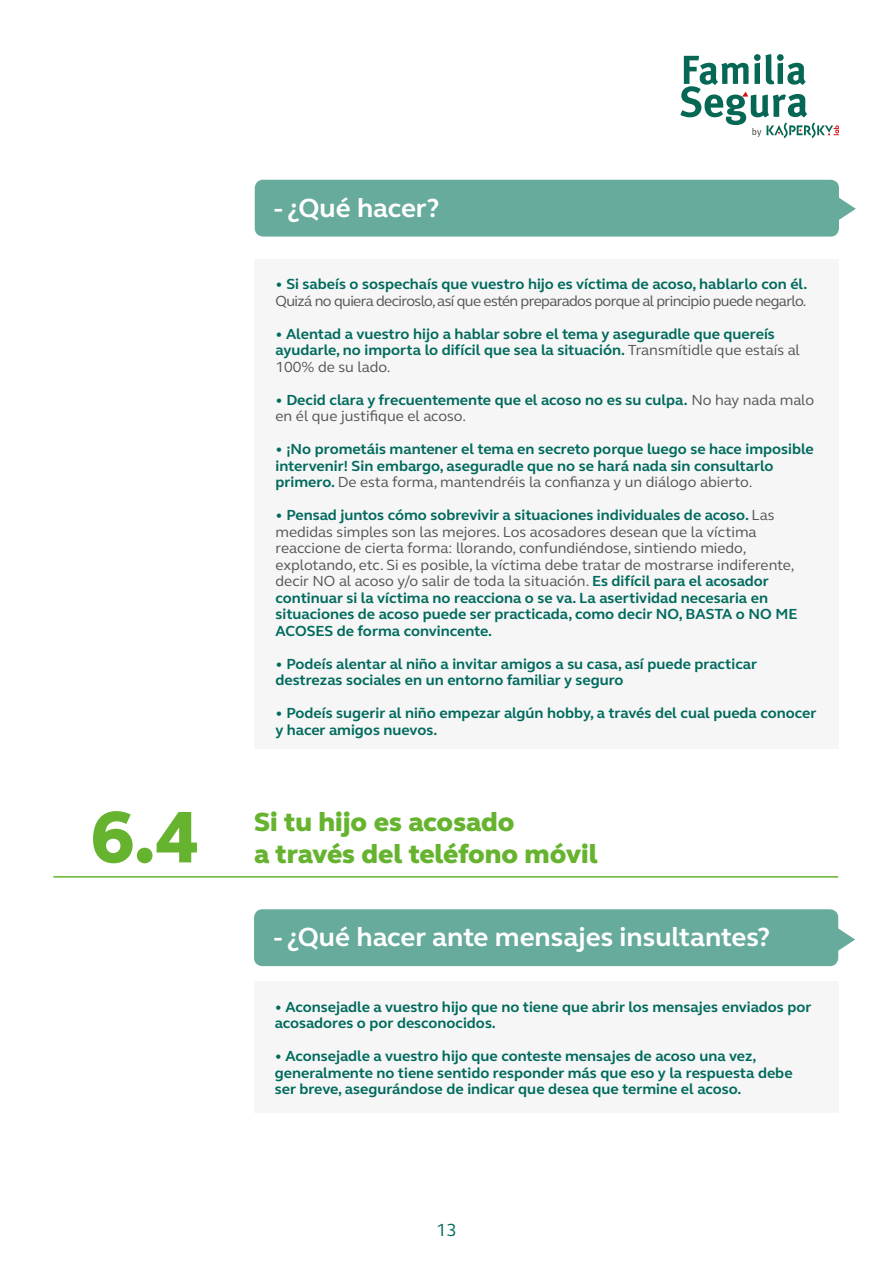
<style>
.page{position:relative;width:893px;height:1263px;background:#fff}
.page>*{position:absolute;margin:0;border:0;box-sizing:border-box;transform-origin:0 0}
.t1{font:800 75px "FS Elliot Pro";color:#65b32e}
.t2{font:700 27px "FS Elliot Pro";color:#fff}
.t3{font:800 27px/31.5px "FS Elliot Pro";color:#65b32e}
.t4{font:18px "FS Elliot Pro";color:#006a5d}
.t5{font:700 15px/16.5px "FS Elliot Pro";color:#006a5d}
.t6{font:15px/16.5px "FS Elliot Pro";color:#525355}
.t7{font:15px "FS Elliot Pro";letter-spacing:-.04em;color:#525355}
.s1{font-weight:400;color:#525355}
.s2{font-weight:700;color:#006a5d}
</style>
<div class="page">
<svg style="left:680px;top:54px;width:159px;height:84px"></svg>
<div style="left:255px;top:180px;width:584px;height:57px;background:#66ab9c;border-radius:9px"></div>
<svg style="left:839px;top:198px;width:17px;height:22px"></svg>
<div style="left:255px;top:259px;width:584px;height:490px;background:#f6f6f6"></div>
<div style="left:254px;top:909px;width:584px;height:57px;background:#66ab9c;border-radius:9px"></div>
<svg style="left:838px;top:928px;width:17px;height:23px"></svg>
<hr style="left:53px;top:876px;width:785px;height:1px;background:#65b32e">
<div style="left:254px;top:981px;width:584px;height:132px;background:#f6f6f6"></div>
<h2 class="t2" style="left:274px;top:190px;width:167px">- ¿Qué hacer?</h2>
<p class="t5" style="left:276px;top:276px;width:533px">• Si sabeís o sospechaís que vuestro hijo es víctima de acoso, hablarlo con él.</p>
<p class="t7" style="left:276px;top:291px;width:533px">Quizá no quiera deciroslo, así que estén preparados porque al principio puede negarlo.</p>
<p class="t5" style="left:276px;top:325px;width:526px">• Alentad a vuestro hijo a hablar sobre el tema y aseguradle que quereís ayudarle, no importa lo difícil que sea la situación. <span class="s1">Transmítidle que estaís al<br>100% de su lado.</span></p>
<p class="t5" style="left:276px;top:391px;width:540px">• Decid clara y frecuentemente que el acoso no es su culpa. <span class="s1">No hay nada malo en él que justifique el acoso.</span></p>
<p class="t5" style="left:276px;top:441px;width:540px">• ¡No prometáis mantener el tema en secreto porque luego se hace imposible intervenir! Sin embargo, aseguradle que no se hará nada sin consultarlo primero. <span class="s1">De esta forma, mantendréis la confianza y un diálogo abierto.</span></p>
<p class="t6" style="left:276px;top:506px;width:520px"><span class="s2">• Pensad juntos cómo sobrevivir a situaciones individuales de acoso.</span> Las medidas simples son las mejores. Los acosadores desean que la víctima reaccione de cierta forma: llorando, confundiéndose, sintiendo miedo, explotando, etc. Si es posible, la víctima debe tratar de mostrarse indiferente, decir NO al acoso y/o salir de toda la situación. <span class="s2">Es difícil para el acosador continuar si la víctima no reacciona o se va. La asertividad necesaria en situaciones de acoso puede ser practicada, como decir NO, BASTA</span></p>
<p class="t5" style="left:736px;top:606px;width:63px">o NO ME</p>
<p class="t5" style="left:276px;top:622px;width:11px">ACOS</p>
<p class="t5" style="left:315px;top:622px;width:178px">ES de forma convincente.</p>
<p class="t5" style="left:276px;top:655px;width:483px">• Podeís alentar al niño a invitar amigos a su casa, así puede practicar destrezas sociales en un entorno familiar y seguro</p>
<p class="t5" style="left:276px;top:705px;width:542px">• Podeís sugerir al niño empezar algún hobby, a través del cual pueda conocer y hacer amigos nuevos.</p>
<h1 class="t1" style="left:91px;top:787px;width:109px">6.4</h1>
<h2 class="t3" style="left:254px;top:806px;width:345px">Si tu hijo es acosado<br>a través del teléfono móvil</h2>
<h2 class="t2" style="left:274px;top:919px;width:498px">- ¿Qué hacer ante mensajes insultantes?</h2>
<p class="t5" style="left:275px;top:998px;width:538px">• Aconsejadle a vuestro hijo que no tiene que abrir los mensajes enviados por acosadores o por desconocidos.</p>
<p class="t5" style="left:275px;top:1048px;width:519px">• Aconsejadle a vuestro hijo que conteste mensajes de acoso una vez, generalmente no tiene sentido responder más que eso y la respuesta debe ser breve, asegurándose de indicar que desea que termine el acoso.</p>
<p class="t4" style="left:436px;top:1218px;width:22px">13</p>
</div>
